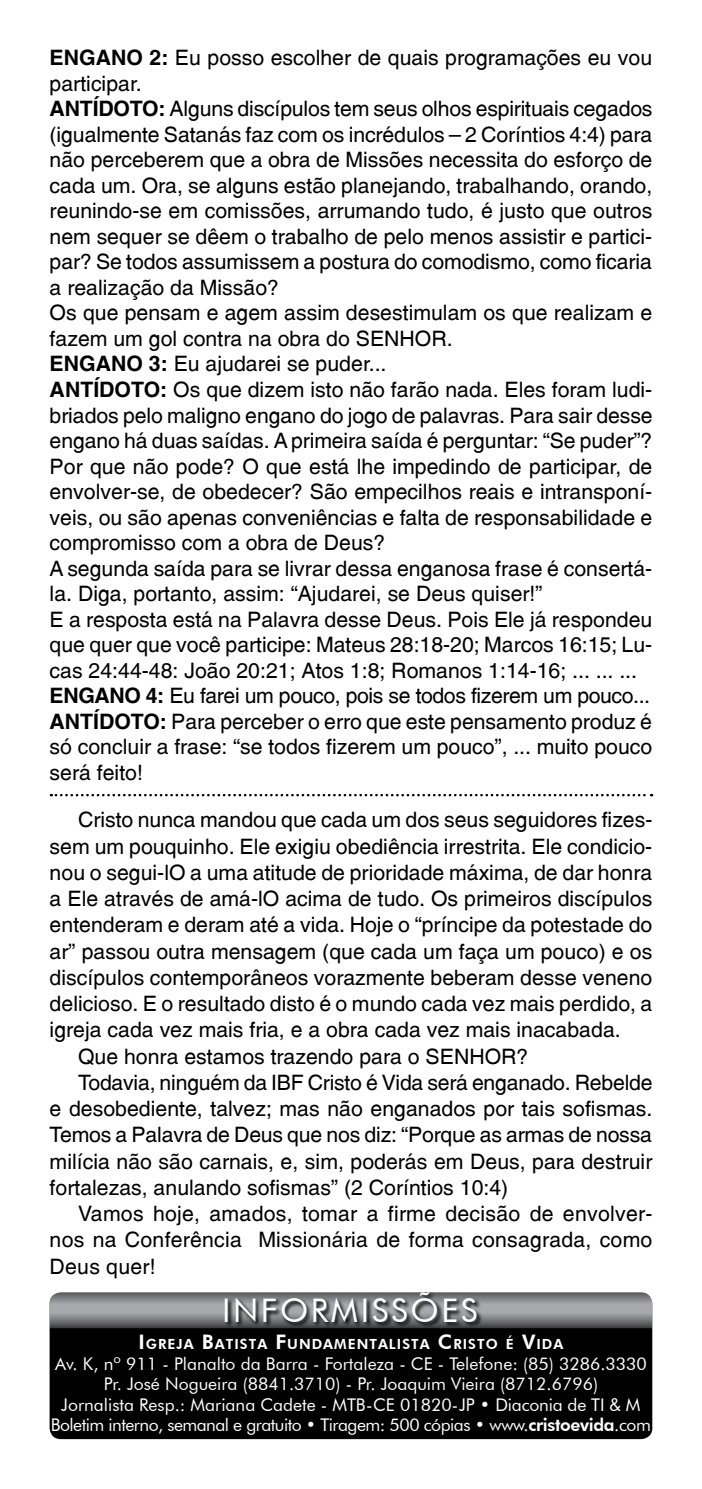
<style>
.page{position:relative;width:702px;height:1489px;background:#fff}
.page>*{position:absolute;margin:0;border:0;box-sizing:border-box;transform-origin:0 0}
.t1{font:32.5px "Futura BT";color:#fff}
.t2{font:21.25px/25.5px "Switzerland Plain";color:#000}
.t3{font:17.5px/20.5px "Futura BT";color:#fff;text-align:center}
.t4{font:800 14px "Futura BT";letter-spacing:.07em;color:#fff}
.s1{font-family:"Switzerland";font-weight:700}
.s2{font-size:20px}
.s3{font-weight:800}
</style>
<div class="page">
<svg style="left:51px;top:793px;width:601px;height:3px"></svg>
<div style="left:48px;top:1291px;width:605px;height:149px;background:#000;border-radius:12px"></div>
<svg style="left:50px;top:1292px;width:174px;height:36px;background:#848689"></svg>
<div style="left:47px;top:1289px;width:607px;height:152px;border:2px solid #fff;border-radius:12px"></div>
<svg style="left:224px;top:1290px;width:430px;height:75px"></svg>
<p class="t2" style="left:50px;top:45px;width:604px"><span class="s1">ENGANO 2:</span> Eu posso escolher de quais programações eu vou participar.<br><span class="s1">ANTÍDOTO:</span> Alguns discípulos tem seus olhos espirituais cegados (igualmente Satanás faz com os incrédulos – 2 Coríntios 4:4) para não perceberem que a obra de Missões necessita do esforço de cada um. Ora, se alguns estão planejando, trabalhando, orando, reunindo-se em comissões, arrumando tudo, é justo que outros nem sequer se dêem o trabalho de pelo menos assistir e partici&shy;par? Se todos assumissem a postura do comodismo, como ficaria a realização da Missão?<br>Os que pensam e agem assim desestimulam os que realizam e fazem um gol contra na obra do SENHOR.<br><span class="s1">ENGANO 3:</span> Eu ajudarei se puder...<br><span class="s1">ANTÍDOTO:</span> Os que dizem isto não farão nada. Eles foram ludi&shy;briados pelo maligno engano do jogo de palavras. Para sair desse engano há duas saídas. A primeira saída é perguntar: “Se puder”?<br>Por que não pode? O que está lhe impedindo de participar, de envolver-se, de obedecer? São empecilhos reais e intransponí&shy;veis, ou são apenas conveniências e falta de responsabilidade e compromisso com a obra de Deus?<br>A segunda saída para se livrar dessa enganosa frase é consertá&shy;la. Diga, portanto, assim: “Ajudarei, se Deus quiser!”<br>E a resposta está na Palavra desse Deus. Pois Ele já respondeu que quer que você participe: Mateus 28:18-20; Marcos 16:15; Lu&shy;cas 24:44-48: João 20:21; Atos 1:8; Romanos 1:14-16; ... ... ...<br><span class="s1">ENGANO 4:</span> Eu farei um pouco, pois se todos fizerem um pouco...<br><span class="s1">ANTÍDOTO:</span> Para perceber o erro que este pensamento produz é só concluir a frase: “se todos fizerem um pouco”, ... muito pouco será feito!</p>
<p class="t2" style="left:78px;top:806px;width:576px">Cristo nunca mandou que cada um dos seus seguidores fizes-</p>
<p class="t2" style="left:50px;top:833px;width:604px">sem um pouquinho. Ele exigiu obediência irrestrita. Ele condicio-</p>
<p class="t2" style="left:50px;top:859px;width:604px">nou o segui-lO a uma atitude de prioridade máxima, de dar honra</p>
<p class="t2" style="left:50px;top:885px;width:604px">a Ele através de amá-lO acima de tudo. Os primeiros discípulos</p>
<p class="t2" style="left:50px;top:911px;width:604px">entenderam e deram até a vida. Hoje o “príncipe da potestade do</p>
<p class="t2" style="left:50px;top:938px;width:604px">ar” passou outra mensagem (que cada um faça um pouco) e os</p>
<p class="t2" style="left:50px;top:964px;width:604px">discípulos contemporâneos vorazmente beberam desse veneno</p>
<p class="t2" style="left:50px;top:990px;width:604px">delicioso. E o resultado disto é o mundo cada vez mais perdido, a</p>
<p class="t2" style="left:50px;top:1016px;width:572px">igreja cada vez mais fria, e a obra cada vez mais inacabada.</p>
<p class="t2" style="left:78px;top:1043px;width:452px">Que honra estamos trazendo para o SENHOR?</p>
<p class="t2" style="left:78px;top:1069px;width:576px">Todavia, ninguém da IBF Cristo é Vida será enganado. Rebelde</p>
<p class="t2" style="left:50px;top:1095px;width:604px">e desobediente, talvez; mas não enganados por tais sofismas.</p>
<p class="t2" style="left:50px;top:1121px;width:604px">Temos a Palavra de Deus que nos diz: “Porque as armas de nossa</p>
<p class="t2" style="left:50px;top:1148px;width:604px">milícia não são carnais, e, sim, poderás em Deus, para destruir</p>
<p class="t2" style="left:50px;top:1174px;width:460px">fortalezas, anulando sofismas” (2 Coríntios 10:4)</p>
<p class="t2" style="left:78px;top:1200px;width:576px">Vamos hoje, amados, tomar a firme decisão de envolver-</p>
<p class="t2" style="left:50px;top:1226px;width:604px">nos na Conferência Missionária de forma consagrada, como</p>
<p class="t2" style="left:50px;top:1253px;width:107px">Deus quer!</p>
<h1 class="t1" style="left:222px;top:1290px;width:34px">Informiss</h1>
<h1 class="t1" style="left:410px;top:1290px;width:49px">ões</h1>
<p class="t4" style="left:138px;top:1335px;width:426px"><span class="s2">I</span>GREJA <span class="s2">B</span>ATISTA <span class="s2">F</span>UNDAMENTALISTA <span class="s2">C</span>RISTO É <span class="s2">V</span>I DA</p>
<p class="t3" style="left:51px;top:1352px;width:601px">Av. K, nº 911 - Planalto da Barra - Fortaleza - CE - Telefone: (85) 3286.3330<br>Pr. José Nogueira (8841.3710) - Pr. Joaquim Vieira (8712.6796)<br>Jornalista Resp.: Mariana Cadete - MTB-CE 01820-JP • Diaconia de TI &amp; M Boletim interno, semanal e gratuito • Tiragem: 500 cópias • www.<span class="s3">cristoevida</span>.com</p>
</div>
